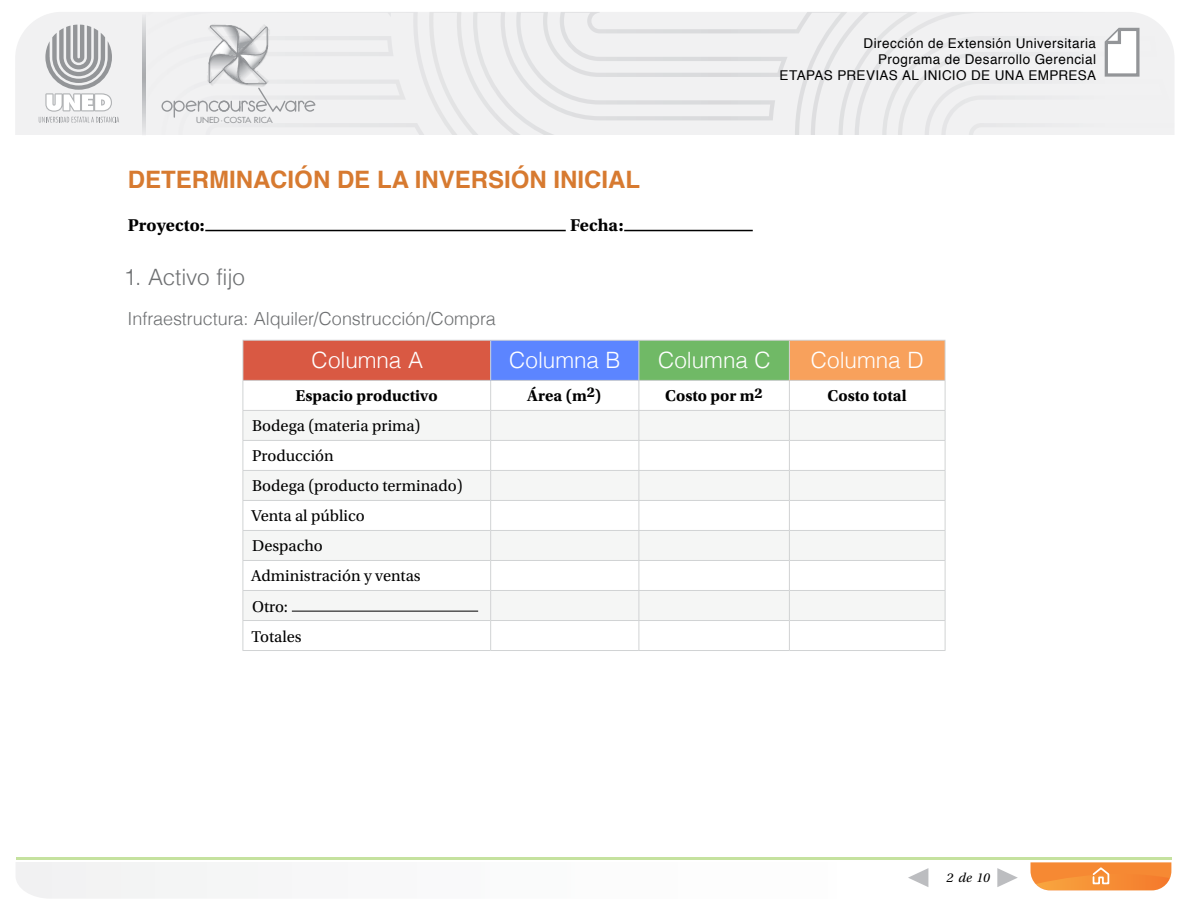
<style>
.page{position:relative;width:1188px;height:918px;background:#fff}
.page>*{position:absolute;margin:0;border:0;box-sizing:border-box;transform-origin:0 0}
.Título_2{font:700 24px "Helvetica";color:#d77a30}
.Subtítulo_3{font:300 22.5px "Helvetica";color:#fff}
.Subtítulo_3-2{font:300 22.5px "Helvetica";letter-spacing:-.005em;color:#6d6f71}
.Subtitulo_4{font:300 18px "Helvetica";color:#6d6f71}
.Texto_corrido{font:700 18px "Utopia Std";color:#000}
.Texto_corrido_en_tab{font:16.5px "Utopia Std";color:#000}
.Texto_corrido_en_tab-2{font:700 16.5px "Utopia Std";color:#000}
.t1{font:13.5px/16.2px "Helvetica";letter-spacing:.03em;color:#000;text-align:right}
.t2{font:italic 13.5px "Utopia Std";color:#000}
.t3{font:500 8.1px "Futura Std";letter-spacing:-.005em;color:#939598;scale:1.1 1}
</style>
<div class="page">
<svg style="left:16px;top:862px;width:1156px;height:36px"></svg>
<svg style="left:997px;top:868px;width:21px;height:19px"></svg>
<svg style="left:908px;top:868px;width:20px;height:19px"></svg>
<svg style="left:535px;top:12px;width:276px;height:123px"></svg>
<svg style="left:154px;top:12px;width:275px;height:123px"></svg>
<svg style="left:429px;top:12px;width:106px;height:123px"></svg>
<svg style="left:1031px;top:862px;width:140px;height:28px"></svg>
<svg style="left:811px;top:12px;width:363px;height:123px"></svg>
<svg style="left:15px;top:12px;width:139px;height:123px"></svg>
<hr style="left:16px;top:857px;width:1155px;height:3px;background:#8cc63f">
<div style="left:155px;top:12px;width:167px;height:123px;background:#f1f1f2"></div>
<div style="left:174px;top:101px;width:11px;height:11px;border:1px solid #939598;border-radius:50%"></div>
<svg style="left:174px;top:101px;width:1px;height:16px"></svg>
<div style="left:162px;top:101px;width:11px;height:11px;border:1px solid #939598;border-radius:50%"></div>
<div style="left:285px;top:101px;width:11px;height:11px;border:1px solid #939598;border-radius:50%"></div>
<svg style="left:295px;top:100px;width:21px;height:12px"></svg>
<svg style="left:185px;top:25px;width:102px;height:89px"></svg>
<svg style="left:142px;top:12px;width:3px;height:123px"></svg>
<hr style="left:205px;top:230px;width:361px;height:1px;background:#000">
<hr style="left:624px;top:230px;width:129px;height:1px;background:#000">
<div style="left:243px;top:340px;width:248px;height:40px;background:#d95943"></div>
<div style="left:491px;top:340px;width:148px;height:40px;background:#5c85ff"></div>
<div style="left:639px;top:340px;width:150px;height:40px;background:#70b966"></div>
<div style="left:789px;top:340px;width:156px;height:40px;background:#f8a15c"></div>
<svg style="left:244px;top:411px;width:701px;height:209px;fill:#f5f6f5"></svg>
<hr style="left:490px;top:341px;width:1px;height:39px;background:#d1d3d4">
<hr style="left:639px;top:341px;width:1px;height:39px;background:#d1d3d4">
<hr style="left:789px;top:341px;width:1px;height:39px;background:#d1d3d4">
<hr style="left:243px;top:410px;width:248px;height:1px;background:#d1d3d4">
<hr style="left:491px;top:410px;width:148px;height:1px;background:#d1d3d4">
<hr style="left:639px;top:410px;width:150px;height:1px;background:#d1d3d4">
<hr style="left:789px;top:410px;width:156px;height:1px;background:#d1d3d4">
<hr style="left:243px;top:440px;width:248px;height:1px;background:#d1d3d4">
<hr style="left:491px;top:440px;width:148px;height:1px;background:#d1d3d4">
<hr style="left:639px;top:440px;width:150px;height:1px;background:#d1d3d4">
<hr style="left:789px;top:440px;width:156px;height:1px;background:#d1d3d4">
<hr style="left:243px;top:470px;width:248px;height:1px;background:#d1d3d4">
<hr style="left:491px;top:470px;width:148px;height:1px;background:#d1d3d4">
<hr style="left:639px;top:470px;width:150px;height:1px;background:#d1d3d4">
<hr style="left:789px;top:470px;width:156px;height:1px;background:#d1d3d4">
<hr style="left:243px;top:500px;width:248px;height:1px;background:#d1d3d4">
<hr style="left:491px;top:500px;width:148px;height:1px;background:#d1d3d4">
<hr style="left:639px;top:500px;width:150px;height:1px;background:#d1d3d4">
<hr style="left:789px;top:500px;width:156px;height:1px;background:#d1d3d4">
<hr style="left:243px;top:530px;width:248px;height:1px;background:#d1d3d4">
<hr style="left:491px;top:530px;width:148px;height:1px;background:#d1d3d4">
<hr style="left:639px;top:530px;width:150px;height:1px;background:#d1d3d4">
<hr style="left:789px;top:530px;width:156px;height:1px;background:#d1d3d4">
<hr style="left:243px;top:560px;width:248px;height:1px;background:#d1d3d4">
<hr style="left:491px;top:560px;width:148px;height:1px;background:#d1d3d4">
<hr style="left:639px;top:560px;width:150px;height:1px;background:#d1d3d4">
<hr style="left:789px;top:560px;width:156px;height:1px;background:#d1d3d4">
<hr style="left:243px;top:590px;width:248px;height:1px;background:#d1d3d4">
<hr style="left:491px;top:590px;width:148px;height:1px;background:#d1d3d4">
<hr style="left:639px;top:590px;width:150px;height:1px;background:#d1d3d4">
<hr style="left:789px;top:590px;width:156px;height:1px;background:#d1d3d4">
<hr style="left:243px;top:620px;width:248px;height:1px;background:#d1d3d4">
<hr style="left:491px;top:620px;width:148px;height:1px;background:#d1d3d4">
<svg style="left:490px;top:381px;width:1px;height:269px"></svg>
<hr style="left:639px;top:620px;width:150px;height:1px;background:#d1d3d4">
<svg style="left:639px;top:381px;width:1px;height:269px"></svg>
<hr style="left:789px;top:620px;width:156px;height:1px;background:#d1d3d4">
<svg style="left:789px;top:381px;width:1px;height:269px"></svg>
<svg style="left:243px;top:381px;width:1px;height:269px"></svg>
<svg style="left:945px;top:381px;width:1px;height:269px"></svg>
<hr style="left:243px;top:650px;width:248px;height:1px;background:#d1d3d4">
<hr style="left:491px;top:650px;width:148px;height:1px;background:#d1d3d4">
<hr style="left:639px;top:650px;width:150px;height:1px;background:#d1d3d4">
<hr style="left:789px;top:650px;width:156px;height:1px;background:#d1d3d4">
<hr style="left:243px;top:340px;width:248px;height:1px;background:#d1d3d4">
<hr style="left:243px;top:341px;width:1px;height:39px;background:#d1d3d4">
<hr style="left:491px;top:340px;width:148px;height:1px;background:#d1d3d4">
<hr style="left:639px;top:340px;width:150px;height:1px;background:#d1d3d4">
<hr style="left:789px;top:340px;width:156px;height:1px;background:#d1d3d4">
<hr style="left:945px;top:341px;width:1px;height:39px;background:#d1d3d4">
<hr style="left:243px;top:380px;width:248px;height:1px;background:#d1d3d4">
<hr style="left:491px;top:380px;width:148px;height:1px;background:#d1d3d4">
<hr style="left:639px;top:380px;width:150px;height:1px;background:#d1d3d4">
<hr style="left:789px;top:380px;width:156px;height:1px;background:#d1d3d4">
<hr style="left:292px;top:611px;width:186px;height:1px;background:#000">
<p class="t3" style="left:196px;top:115px;width:71px">UNED·COSTA RICA</p>
<p class="t1" style="left:780px;top:36px;width:318px">Dirección de Extensión Universitaria<br>Programa de Desarrollo Gerencial<br>ETAPAS PREVIAS AL INICIO DE UNA EMPRESA</p>
<p class="Título_2" style="left:128px;top:160px;width:514px">DETERMINACIÓN DE LA INVERSIÓN INICIAL</p>
<p class="Texto_corrido" style="left:128px;top:215px;width:78px">Proyecto:</p>
<p class="Texto_corrido" style="left:570px;top:215px;width:55px">Fecha:</p>
<p class="Subtítulo_3-2" style="left:124px;top:263px;width:123px">1. Activo fijo</p>
<p class="Subtitulo_4" style="left:128px;top:307px;width:370px">Infraestructura: Alquiler/Construcción/Compra</p>
<p class="Subtítulo_3" style="left:312px;top:346px;width:113px">Columna A</p>
<p class="Subtítulo_3" style="left:509px;top:346px;width:113px">Columna B</p>
<p class="Subtítulo_3" style="left:658px;top:346px;width:114px">Columna C</p>
<p class="Subtítulo_3" style="left:811px;top:346px;width:114px">Columna D</p>
<p class="Texto_corrido_en_tab-2" style="left:295px;top:386px;width:144px">Espacio productivo</p>
<p class="Texto_corrido_en_tab-2" style="left:527px;top:386px;width:76px">Área (m<sup>2</sup>)</p>
<p class="Texto_corrido_en_tab-2" style="left:665px;top:386px;width:99px">Costo por m<sup>2</sup></p>
<p class="Texto_corrido_en_tab-2" style="left:828px;top:386px;width:81px">Costo total</p>
<p class="Texto_corrido_en_tab" style="left:252px;top:417px;width:170px">Bodega (materia prima)</p>
<p class="Texto_corrido_en_tab" style="left:252px;top:447px;width:83px">Producción</p>
<p class="Texto_corrido_en_tab" style="left:252px;top:477px;width:212px">Bodega (producto terminado)</p>
<p class="Texto_corrido_en_tab" style="left:251px;top:507px;width:115px">Venta al público</p>
<p class="Texto_corrido_en_tab" style="left:252px;top:537px;width:72px">Despacho</p>
<p class="Texto_corrido_en_tab" style="left:251px;top:567px;width:171px">Administración y ventas</p>
<p class="Texto_corrido_en_tab" style="left:252px;top:597px;width:38px">Otro:</p>
<p class="Texto_corrido_en_tab" style="left:252px;top:627px;width:52px">Totales</p>
<p class="t2" style="left:947px;top:871px;width:45px">2 de 10</p>
</div>
